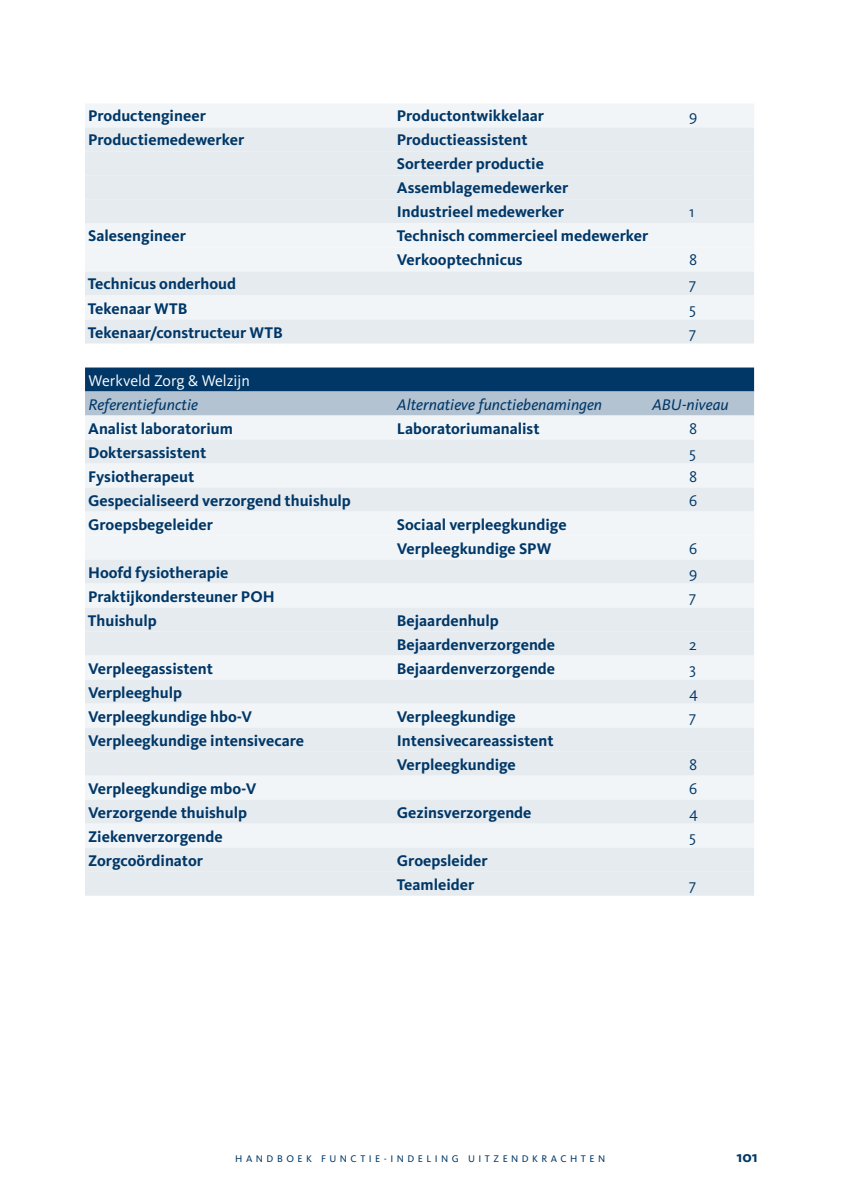
<style>
.page{position:relative;width:842px;height:1191px;background:#fff}
.page>*{position:absolute;margin:0;border:0;box-sizing:border-box;transform-origin:0 0}
.t1{font:700 16px/24px "Kievit";color:#003767}
.t2{font:italic 16px "Kievit";color:#003767}
.t3{font:16px "Kievit";color:#003767}
.t4{font:16px "Kievit";color:#fff}
.t5{font:10px "Kievit Book SC";letter-spacing:.35em;color:#003767}
</style>
<div class="page">
<div style="left:85px;top:103px;width:669px;height:24px;background:#f2f5f7"></div>
<div style="left:85px;top:127px;width:669px;height:24px;background:#e6ebf0"></div>
<div style="left:85px;top:151px;width:669px;height:24px;background:#e6ebf0"></div>
<div style="left:85px;top:175px;width:669px;height:24px;background:#e6ebf0"></div>
<div style="left:85px;top:199px;width:669px;height:24px;background:#e6ebf0"></div>
<div style="left:85px;top:223px;width:669px;height:24px;background:#f2f5f7"></div>
<div style="left:85px;top:247px;width:669px;height:24px;background:#f2f5f7"></div>
<div style="left:85px;top:271px;width:669px;height:24px;background:#e6ebf0"></div>
<div style="left:85px;top:295px;width:669px;height:24px;background:#f2f5f7"></div>
<div style="left:85px;top:319px;width:669px;height:24px;background:#e6ebf0"></div>
<div style="left:85px;top:367px;width:669px;height:24px;background:#003767"></div>
<div style="left:85px;top:391px;width:669px;height:24px;background:#b3c3d2"></div>
<div style="left:85px;top:415px;width:669px;height:24px;background:#f2f5f7"></div>
<div style="left:85px;top:439px;width:669px;height:24px;background:#e6ebf0"></div>
<div style="left:85px;top:463px;width:669px;height:24px;background:#f2f5f7"></div>
<div style="left:85px;top:487px;width:669px;height:24px;background:#e6ebf0"></div>
<div style="left:85px;top:511px;width:669px;height:24px;background:#f2f5f7"></div>
<div style="left:85px;top:535px;width:669px;height:24px;background:#f2f5f7"></div>
<div style="left:85px;top:559px;width:669px;height:24px;background:#e6ebf0"></div>
<div style="left:85px;top:583px;width:669px;height:24px;background:#f2f5f7"></div>
<div style="left:85px;top:607px;width:669px;height:24px;background:#e6ebf0"></div>
<div style="left:85px;top:631px;width:669px;height:24px;background:#e6ebf0"></div>
<div style="left:85px;top:655px;width:669px;height:24px;background:#f2f5f7"></div>
<div style="left:85px;top:679px;width:669px;height:24px;background:#e6ebf0"></div>
<div style="left:85px;top:703px;width:669px;height:24px;background:#f2f5f7"></div>
<div style="left:85px;top:727px;width:669px;height:24px;background:#e6ebf0"></div>
<div style="left:85px;top:751px;width:669px;height:24px;background:#e6ebf0"></div>
<div style="left:85px;top:775px;width:669px;height:24px;background:#f2f5f7"></div>
<div style="left:85px;top:799px;width:669px;height:24px;background:#e6ebf0"></div>
<div style="left:85px;top:823px;width:669px;height:24px;background:#f2f5f7"></div>
<div style="left:85px;top:847px;width:669px;height:24px;background:#e6ebf0"></div>
<div style="left:85px;top:871px;width:669px;height:24px;background:#e6ebf0"></div>
<p class="t1" style="left:88px;top:104px;width:119px">Productengineer</p>
<p class="t1" style="left:397px;top:104px;width:149px">Productontwikkelaar</p>
<p class="t3" style="left:689px;top:107px;width:10px">9</p>
<p class="t1" style="left:88px;top:128px;width:158px">Productiemedewerker</p>
<p class="t1" style="left:397px;top:128px;width:173px">Productieassistent<br>Sorteerder productie<br>Assemblagemedewerker<br>Industrieel medewerker</p>
<p class="t3" style="left:689px;top:203px;width:7px">1</p>
<p class="t1" style="left:88px;top:224px;width:99px">Salesengineer</p>
<p class="t1" style="left:397px;top:224px;width:253px">Technisch commercieel medewerker<br>Verkooptechnicus</p>
<p class="t3" style="left:689px;top:251px;width:10px">8</p>
<p class="t1" style="left:88px;top:272px;width:150px">Technicus onderhoud</p>
<p class="t3" style="left:689px;top:275px;width:9px">7</p>
<p class="t1" style="left:88px;top:296px;width:101px">Tekenaar WTB</p>
<p class="t3" style="left:689px;top:299px;width:8px">5</p>
<p class="t1" style="left:88px;top:320px;width:196px">Tekenaar/constructeur WTB</p>
<p class="t3" style="left:689px;top:323px;width:9px">7</p>
<p class="t4" style="left:89px;top:371px;width:163px">Werkveld Zorg &amp; Welzijn</p>
<p class="t2" style="left:89px;top:395px;width:111px">Referentiefunctie</p>
<p class="t2" style="left:397px;top:395px;width:207px">Alternatieve functiebenamingen</p>
<p class="t2" style="left:652px;top:395px;width:78px">ABU-niveau</p>
<p class="t1" style="left:88px;top:416px;width:146px">Analist laboratorium</p>
<p class="t1" style="left:397px;top:416px;width:144px">Laboratoriumanalist</p>
<p class="t3" style="left:689px;top:419px;width:10px">8</p>
<p class="t1" style="left:88px;top:440px;width:120px">Doktersassistent</p>
<p class="t3" style="left:689px;top:443px;width:8px">5</p>
<p class="t1" style="left:88px;top:464px;width:108px">Fysiotherapeut</p>
<p class="t3" style="left:689px;top:467px;width:10px">8</p>
<p class="t1" style="left:88px;top:488px;width:264px">Gespecialiseerd verzorgend thuishulp</p>
<p class="t3" style="left:689px;top:491px;width:10px">6</p>
<p class="t1" style="left:88px;top:512px;width:126px">Groepsbegeleider</p>
<p class="t1" style="left:397px;top:512px;width:171px">Sociaal verpleegkundige<br>Verpleegkundige SPW</p>
<p class="t3" style="left:689px;top:539px;width:10px">6</p>
<p class="t1" style="left:88px;top:560px;width:142px">Hoofd fysiotherapie</p>
<p class="t3" style="left:689px;top:563px;width:10px">9</p>
<p class="t1" style="left:88px;top:584px;width:188px">Praktijkondersteuner POH</p>
<p class="t3" style="left:689px;top:587px;width:9px">7</p>
<p class="t1" style="left:88px;top:608px;width:70px">Thuishulp</p>
<p class="t1" style="left:397px;top:608px;width:160px">Bejaardenhulp<br>Bejaardenverzorgende</p>
<p class="t3" style="left:689px;top:635px;width:9px">2</p>
<p class="t1" style="left:88px;top:656px;width:126px">Verpleegassistent</p>
<p class="t1" style="left:397px;top:656px;width:160px">Bejaardenverzorgende</p>
<p class="t3" style="left:689px;top:659px;width:8px">3</p>
<p class="t1" style="left:88px;top:680px;width:95px">Verpleeghulp</p>
<p class="t3" style="left:689px;top:683px;width:10px">4</p>
<p class="t1" style="left:88px;top:704px;width:165px">Verpleegkundige hbo-V</p>
<p class="t1" style="left:397px;top:704px;width:121px">Verpleegkundige</p>
<p class="t3" style="left:689px;top:707px;width:9px">7</p>
<p class="t1" style="left:88px;top:728px;width:218px">Verpleegkundige intensivecare</p>
<p class="t1" style="left:397px;top:728px;width:158px">Intensivecareassistent<br>Verpleegkundige</p>
<p class="t3" style="left:689px;top:755px;width:10px">8</p>
<p class="t1" style="left:88px;top:776px;width:170px">Verpleegkundige mbo-V</p>
<p class="t3" style="left:689px;top:779px;width:10px">6</p>
<p class="t1" style="left:88px;top:800px;width:160px">Verzorgende thuishulp</p>
<p class="t1" style="left:397px;top:800px;width:136px">Gezinsverzorgende</p>
<p class="t3" style="left:689px;top:803px;width:10px">4</p>
<p class="t1" style="left:88px;top:824px;width:136px">Ziekenverzorgende</p>
<p class="t3" style="left:689px;top:827px;width:8px">5</p>
<p class="t1" style="left:88px;top:848px;width:117px">Zorgcoördinator</p>
<p class="t1" style="left:397px;top:848px;width:92px">Groepsleider<br>Teamleider</p>
<p class="t3" style="left:689px;top:875px;width:9px">7</p>
<p class="t5" style="left:235px;top:1152px;width:371px">HANDBOEK FUNCTIE-INDELING UITZENDKRACHTEN</p>
<p class="t1" style="left:736px;top:1144px;width:23px">101</p>
</div>
